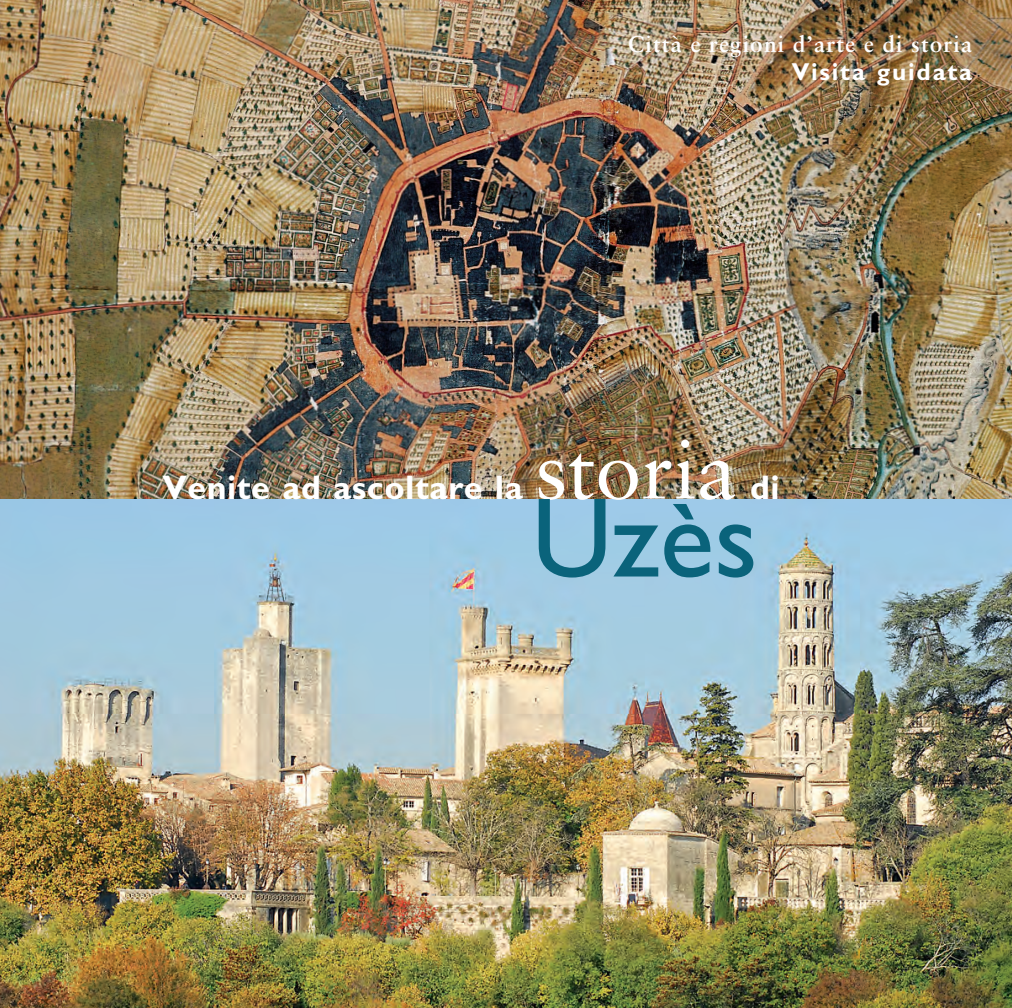
<style>
.page{position:relative;width:1012px;height:1008px;background:#fff}
.page>*{position:absolute;margin:0;border:0;box-sizing:border-box;transform-origin:0 0}
.t1{font:113.75px "M Gill Sans";color:#0a637b}
.t2{font:83.12px "Sabon";color:#fff}
.t3{font:700 34.12px "M Gill Sans";letter-spacing:.015em;color:#fff}
.t4{font:700 24.5px "M Gill Sans";letter-spacing:.075em;color:#fff}
.t5{font:700 22.75px "Sabon";letter-spacing:.05em;color:#fff}
</style>
<div class="page">
<img style="left:0;top:0;width:1012px;height:499px">
<img style="left:0;top:499px;width:1012px;height:508px">
<p class="t5" style="left:628px;top:35px;width:346px">Città e regioni d’arte e di storia</p>
<p class="t4" style="left:792px;top:57px;width:182px">Visita guidata</p>
<h3 class="t3" style="left:162px;top:466px;width:362px">Venite ad ascoltare la</h3>
<h2 class="t2" style="left:535px;top:435px;width:204px">storia</h2>
<h3 class="t3" style="left:750px;top:466px;width:31px">di</h3>
<h1 class="t1" style="left:532px;top:470px;width:228px">Uzès</h1>
</div>
